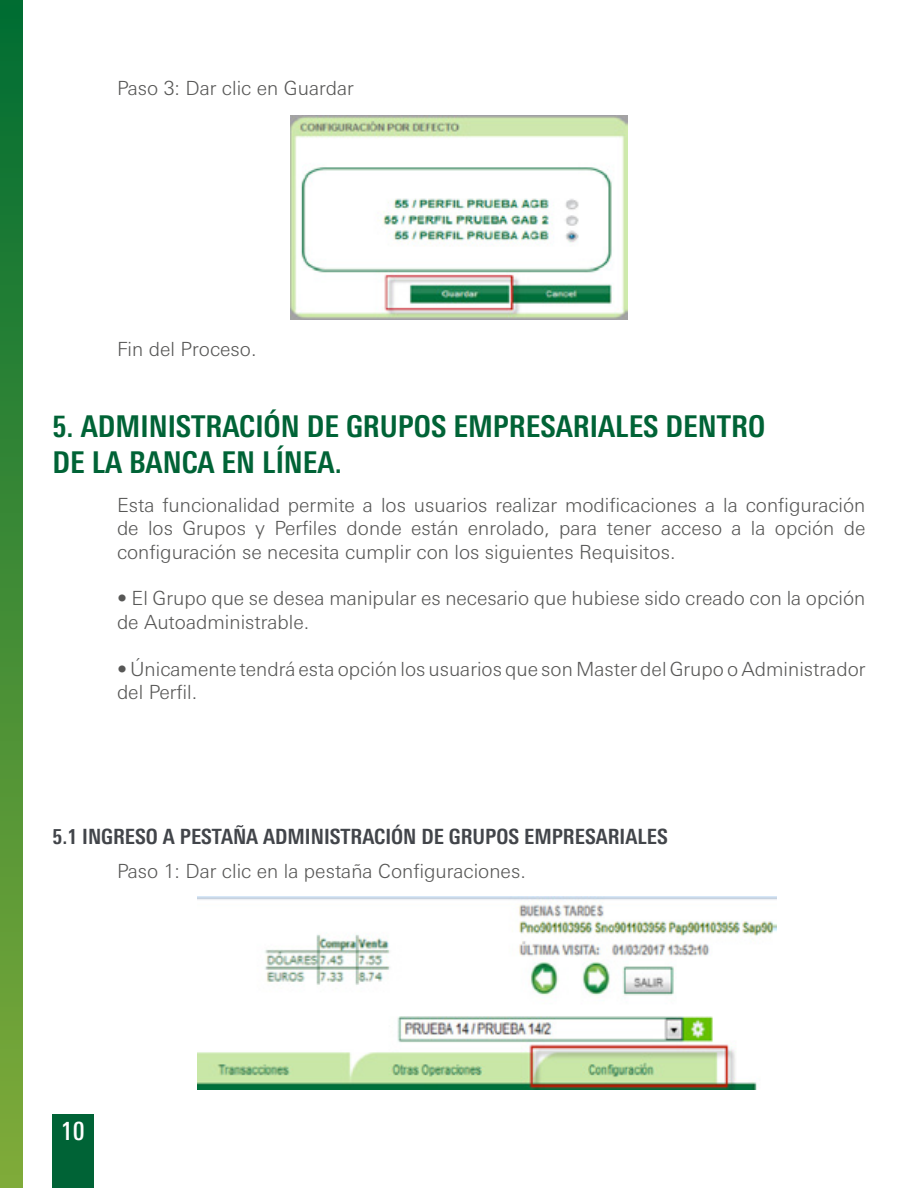
<style>
.page{position:relative;width:918px;height:1188px;background:#fff}
.page>*{position:absolute;margin:0;border:0;box-sizing:border-box;transform-origin:0 0}
.t1{font:700 condensed 30px/36px "Linotype Univers";color:#006336}
.t2{font:500 condensed 25.5px "Linotype Univers";color:#fff}
.t3{font:700 condensed 21px "Linotype Univers";color:#42454a}
.t4{font:300 19.5px/23.4px "Linotype Univers Basic";color:#575756}
</style>
<div class="page">
<div style="left:0;top:0;width:23px;height:1188px;background:linear-gradient(to bottom,#006d33,#80ab39)"></div>
<div style="left:52px;top:1114px;width:42px;height:74px;background:#006336"></div>
<img style="left:290px;top:116px;width:338px;height:204px">
<img style="left:197px;top:897px;width:579px;height:192px">
<p class="t4" style="left:117px;top:76px;width:238px">Paso 3: Dar clic en Guardar</p>
<p class="t4" style="left:117px;top:337px;width:141px">Fin del Proceso.</p>
<h1 class="t1" style="left:52px;top:408px;width:714px">5. ADMINISTRACIÓN DE GRUPOS EMPRESARIALES DENTRO<br>DE LA BANCA EN LÍNEA.</h1>
<p class="t4" style="left:117px;top:493px;width:750px;text-align:justify">Esta funcionalidad permite a los usuarios realizar modificaciones a la configuración de los Grupos y Perfiles donde están enrolado, para tener acceso a la opción de configuración se necesita cumplir con los siguientes Requisitos.</p>
<p class="t4" style="left:117px;top:587px;width:750px">• El Grupo que se desea manipular es necesario que hubiese sido creado con la opción de Autoadministrable.</p>
<p class="t4" style="left:117px;top:657px;width:750px">• Únicamente tendrá esta opción los usuarios que son Master del Grupo o Administrador del Perfil.</p>
<p class="t3" style="left:52px;top:824px;width:617px">5.1 INGRESO A PESTAÑA ADMINISTRACIÓN DE GRUPOS EMPRESARIALES</p>
<p class="t4" style="left:117px;top:859px;width:410px">Paso 1: Dar clic en la pestaña Configuraciones.</p>
<h2 class="t2" style="left:61px;top:1116px;width:25px">10</h2>
</div>
